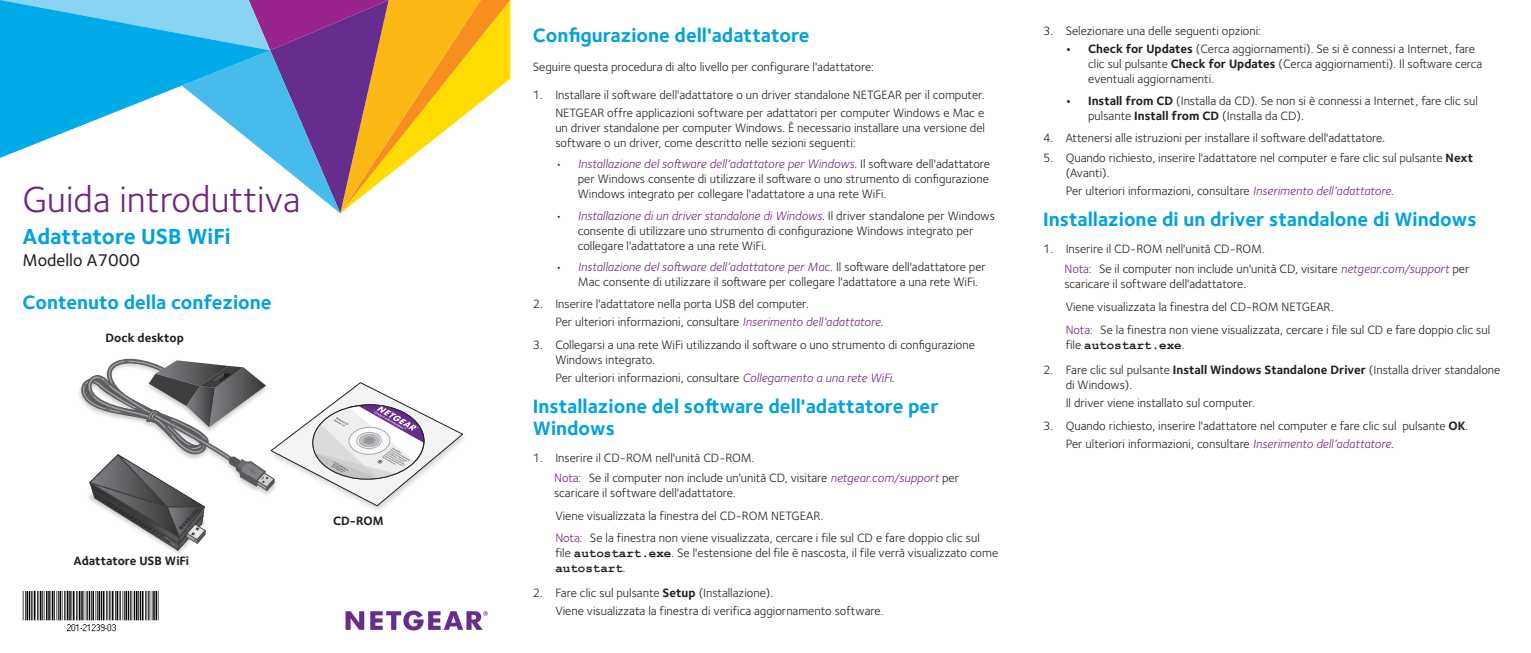
<style>
.page{position:relative;width:1531px;height:653px;background:#fff}
.page>*{position:absolute;margin:0;border:0;box-sizing:border-box;transform-origin:0 0}
.t1{font:37.5px "Foundry Sterling";color:#6e2581}
.td_document_title{font:700 22.5px "Foundry Sterling";color:#00a2df}
.h1_head{font:700 20px/21.2px "Foundry Sterling";color:#00a2df}
.td_document_subtitle{font:500 17.5px "Foundry Sterling";color:#231f20}
.p1_body{font:12.5px/15px "Foundry Sterling";color:#231f20}
.p0_body{font:12.5px "Foundry Sterling";color:#231f20}
.CallOut{font:700 12.5px "Foundry Sterling";color:#231f20}
.s1{font-style:italic;color:#6e2581}
.s2{color:#6e2581}
.s3{font-family:"Courier New";font-weight:700}
.s4{font-weight:700}
</style>
<div class="page">
<svg style="left:345px;top:611px;width:19px;height:18px"></svg>
<svg style="left:370px;top:610px;width:118px;height:20px"></svg>
<svg style="left:270px;top:0;width:240px;height:213px"></svg>
<svg style="left:0;top:0;width:270px;height:158px;fill:#00abe7"></svg>
<img style="left:22px;top:591px;width:137px;height:41px">
<svg style="left:79px;top:359px;width:384px;height:192px"></svg>
<h1 class="t1" style="left:22px;top:178px;width:279px">Guida introduttiva</h1>
<p class="td_document_title" style="left:22px;top:223px;width:210px">Adattatore USB WiFi</p>
<p class="td_document_subtitle" style="left:22px;top:250px;width:119px">Modello A7000</p>
<p class="h1_head" style="left:22px;top:292px;width:251px">Contenuto della confezione</p>
<p class="CallOut" style="left:106px;top:330px;width:80px">Dock desktop</p>
<p class="CallOut" style="left:74px;top:553px;width:117px">Adattatore USB WiFi</p>
<p class="CallOut" style="left:333px;top:512px;width:52px">CD-ROM</p>
<p class="h1_head" style="left:533px;top:25px;width:278px">Configurazione dell'adattatore</p>
<p class="p0_body" style="left:533px;top:60px;width:343px">Seguire questa procedura di alto livello per configurare l'adattatore:</p>
<p class="p1_body" style="left:533px;top:87px;width:453px">1. Installare il software dell'adattatore o un driver standalone NETGEAR per il computer.</p>
<p class="p1_body" style="left:555px;top:105px;width:431px;text-align:justify">NETGEAR offre applicazioni software per adattatori per computer Windows e Mac e un driver standalone per computer Windows. È necessario installare una versione del software o un driver, come descritto nelle sezioni seguenti:</p>
<p class="p1_body" style="left:578px;top:157px;width:414px;text-align:justify;text-indent:-22px">• <span class="s1">Installazione del software dell’adattatore per Windows</span>. Il software dell'adattatore per Windows consente di utilizzare il software o uno strumento di configurazione Windows integrato per collegare l'adattatore a una rete WiFi.</p>
<p class="p1_body" style="left:578px;top:208px;width:419px;text-indent:-22px">• <span class="s1">Installazione di un driver standalone di Windows</span>. Il driver standalone per Windows consente di utilizzare uno strumento di configurazione Windows integrato per collegare l'adattatore a una rete WiFi.</p>
<p class="p1_body" style="left:578px;top:259px;width:410px;text-indent:-22px">• <span class="s1">Installazione del software dell’adattatore per Mac.</span> Il software dell'adattatore per<br>Mac consente di utilizzare il software per collegare l'adattatore a una rete WiFi.</p>
<p class="p1_body" style="left:533px;top:297px;width:277px">2. Inserire l'adattatore nella porta USB del computer.</p>
<p class="p1_body" style="left:555px;top:315px;width:330px">Per ulteriori informazioni, consultare <span class="s1">Inserimento dell’adattatore</span>.</p>
<p class="p1_body" style="left:555px;top:337px;width:421px;text-indent:-22px">3. Collegarsi a una rete WiFi utilizzando il software o uno strumento di configurazione<br>Windows integrato.</p>
<p class="p1_body" style="left:555px;top:370px;width:341px">Per ulteriori informazioni, consultare <span class="s1">Collegamento a una rete WiFi</span>.</p>
<p class="h1_head" style="left:533px;top:397px;width:407px">Installazione del software dell'adattatore per<br>Windows</p>
<p class="p1_body" style="left:533px;top:450px;width:223px">1. Inserire il CD-ROM nell'unità CD-ROM.</p>
<p class="p1_body" style="left:554px;top:470px;width:406px"><span class="s2">Nota:</span> Se il computer non include un'unità CD, visitare <span class="s1">netgear.com/support</span> per scaricare il software dell'adattatore.</p>
<p class="p1_body" style="left:555px;top:508px;width:270px">Viene visualizzata la finestra del CD-ROM NETGEAR.</p>
<p class="p1_body" style="left:555px;top:530px;width:444px"><span class="s2">Nota:</span> Se la finestra non viene visualizzata, cercare i file sul CD e fare doppio clic sul file <span class="s3">autostart.exe</span>. Se l'estensione del file è nascosta, il file verrà visualizzato come <span class="s3">autostart</span>.</p>
<p class="p1_body" style="left:533px;top:585px;width:242px">2. Fare clic sul pulsante <span class="s4">Setup</span> (Installazione).</p>
<p class="p1_body" style="left:555px;top:603px;width:329px">Viene visualizzata la finestra di verifica aggiornamento software.</p>
<p class="p1_body" style="left:1043px;top:23px;width:219px">3. Selezionare una delle seguenti opzioni:</p>
<p class="p1_body" style="left:1088px;top:42px;width:396px;text-indent:-22px"><span class="s4">• Check for Updates</span> (Cerca aggiornamenti). Se si è connessi a Internet, fare clic sul pulsante <span class="s4">Check for Updates</span> (Cerca aggiornamenti). Il software cerca eventuali aggiornamenti.</p>
<p class="p1_body" style="left:1088px;top:93px;width:391px;text-indent:-22px"><span class="s4">• Install from CD</span> (Installa da CD). Se non si è connessi a Internet, fare clic sul pulsante <span class="s4">Install from CD</span> (Installa da CD).</p>
<p class="p1_body" style="left:1043px;top:130px;width:343px">4. Attenersi alle istruzioni per installare il software dell'adattatore.</p>
<p class="p1_body" style="left:1065px;top:150px;width:409px;text-indent:-22px">5. Quando richiesto, inserire l'adattatore nel computer e fare clic sul pulsante <span class="s4">Next </span>(Avanti).</p>
<p class="p1_body" style="left:1065px;top:183px;width:330px">Per ulteriori informazioni, consultare <span class="s1">Inserimento dell’adattatore</span>.</p>
<p class="h1_head" style="left:1043px;top:210px;width:435px">Installazione di un driver standalone di Windows</p>
<p class="p1_body" style="left:1043px;top:242px;width:223px">1. Inserire il CD-ROM nell'unità CD-ROM.</p>
<p class="p1_body" style="left:1064px;top:262px;width:406px"><span class="s2">Nota:</span> Se il computer non include un'unità CD, visitare <span class="s1">netgear.com/support</span> per scaricare il software dell'adattatore.</p>
<p class="p1_body" style="left:1065px;top:299px;width:270px">Viene visualizzata la finestra del CD-ROM NETGEAR.</p>
<p class="p1_body" style="left:1065px;top:322px;width:426px"><span class="s2">Nota:</span> Se la finestra non viene visualizzata, cercare i file sul CD e fare doppio clic sul file <span class="s3">autostart.exe</span>.</p>
<p class="p1_body" style="left:1065px;top:362px;width:436px;text-indent:-22px">2. Fare clic sul pulsante <span class="s4">Install Windows Standalone Driver</span> (Installa driver standalone di Windows).</p>
<p class="p1_body" style="left:1065px;top:395px;width:191px">Il driver viene installato sul computer.</p>
<p class="p1_body" style="left:1043px;top:418px;width:427px">3. Quando richiesto, inserire l'adattatore nel computer e fare clic sul pulsante <span class="s4">OK</span>.</p>
<p class="p1_body" style="left:1065px;top:436px;width:330px">Per ulteriori informazioni, consultare <span class="s1">Inserimento dell’adattatore</span>.</p>
</div>
